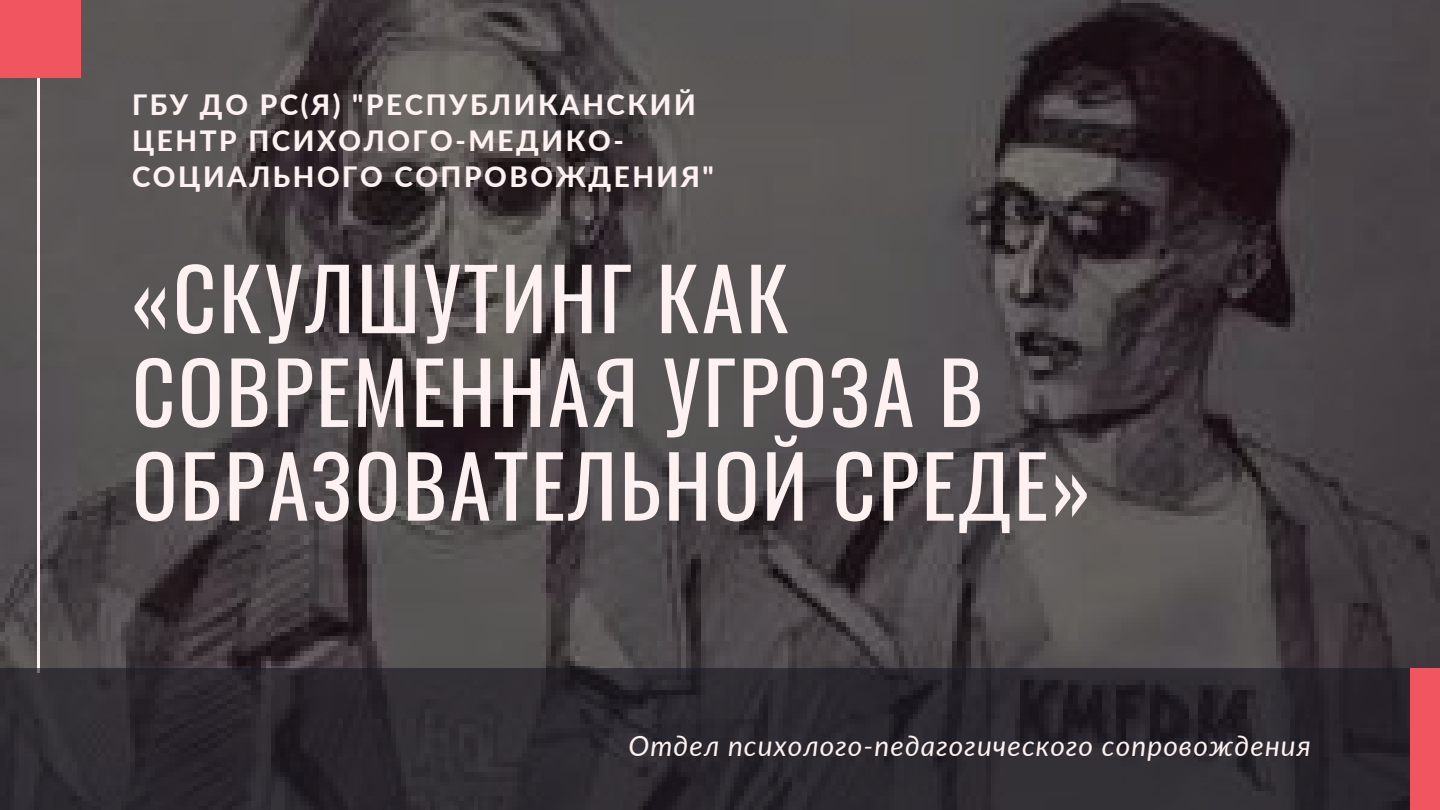
<style>
.page{position:relative;width:1440px;height:810px;background:#fff}
.page>*{position:absolute;margin:0;border:0;box-sizing:border-box;transform-origin:0 0}
.t1{font:84.5px/93.8px "Oswald";letter-spacing:.03em;color:#fdf2f1}
.t2{font:800 28px/36px "Lato";letter-spacing:.09em;color:#fdf2f1}
.t3{font:italic 28px "Lato";letter-spacing:.04em;color:#fdf2f1}
</style>
<div class="page">
<img style="left:0;top:0;width:1440px;height:668px">
<hr style="left:37px;top:55px;width:3px;height:618px;background:#fdf2f1">
<div style="left:0;top:0;width:81px;height:77px;background:#f15560"></div>
<svg style="left:0;top:668px;width:1410px;height:142px;fill:#2c282f"></svg>
<div style="left:1410px;top:668px;width:30px;height:142px;background:#f15560"></div>
<p class="t2" style="left:132px;top:86px;width:583px">ГБУ ДО РС(Я) "РЕСПУБЛИКАНСКИЙ<br>ЦЕНТР ПСИХОЛОГО-МЕДИКО-<br>СОЦИАЛЬНОГО СОПРОВОЖДЕНИЯ"</p>
<h1 class="t1" style="left:132px;top:248px;width:961px">«СКУЛШУТИНГ КАК<br>СОВРЕМЕННАЯ УГРОЗА В<br>ОБРАЗОВАТЕЛЬНОЙ СРЕДЕ»</h1>
<p class="t3" style="left:628px;top:729px;width:684px">Отдел психолого-педагогического сопровождения</p>
</div>
